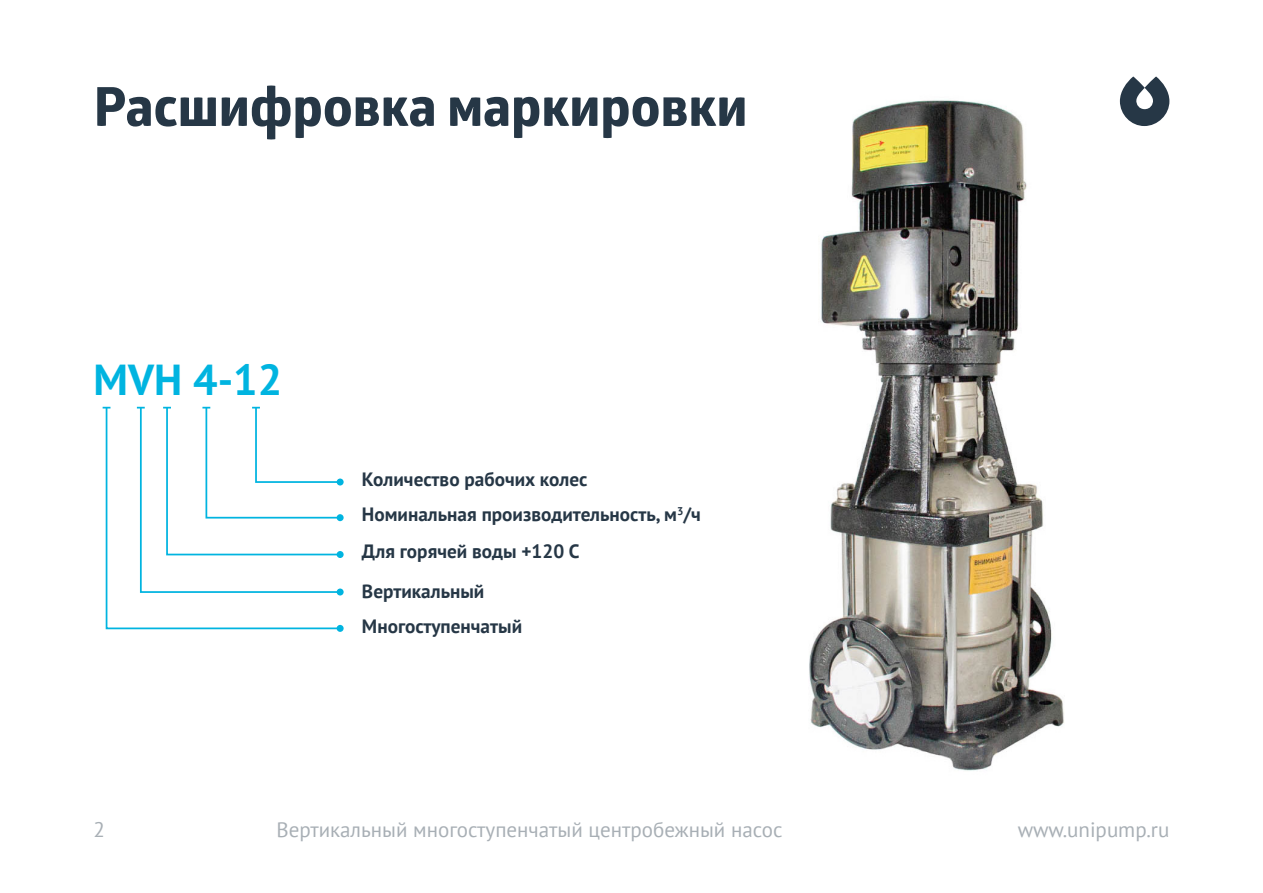
<style>
.page{position:relative;width:1263px;height:893px;background:#fff}
.page>*{position:absolute;margin:0;border:0;box-sizing:border-box;transform-origin:0 0}
.t1{font:700 54px "Globerx";color:#263746}
.t2{font:700 43.2px "PT Sans";color:#00b4e0}
.t3{font:21px "PT Sans";color:#a8afb5}
.t4{font:700 19.2px "PT Sans";color:#263746}
</style>
<div class="page">
<img style="left:809px;top:76px;width:348px;height:695px">
<svg style="left:1120px;top:77px;width:49px;height:49px"></svg>
<svg style="left:105px;top:406px;width:237px;height:224px"></svg>
<div style="left:337px;top:625px;width:7px;height:7px;background:#00b4e0;border-radius:50%"></div>
<svg style="left:137px;top:406px;width:205px;height:188px"></svg>
<div style="left:337px;top:478px;width:7px;height:7px;background:#00b4e0;border-radius:50%"></div>
<p class="t1" style="left:94px;top:68px;width:655px">Расшифровка маркировки</p>
<p class="t2" style="left:94px;top:351px;width:190px">MVH 4-12</p>
<p class="t4" style="left:362px;top:466px;width:227px">Количество рабочих колес</p>
<p class="t4" style="left:362px;top:502px;width:340px">Номинальная производительность, м<sup>3</sup>/ч</p>
<p class="t4" style="left:362px;top:539px;width:219px">Для горячей воды +120 С</p>
<p class="t4" style="left:362px;top:579px;width:124px">Вертикальный</p>
<p class="t4" style="left:362px;top:614px;width:162px">Многоступенчатый</p>
<p class="t3" style="left:94px;top:816px;width:13px">2</p>
<p class="t3" style="left:276px;top:816px;width:508px">Вертикальный многоступенчатый центробежный насос</p>
<p class="t3" style="left:1018px;top:816px;width:153px">www.unipump.ru</p>
</div>
